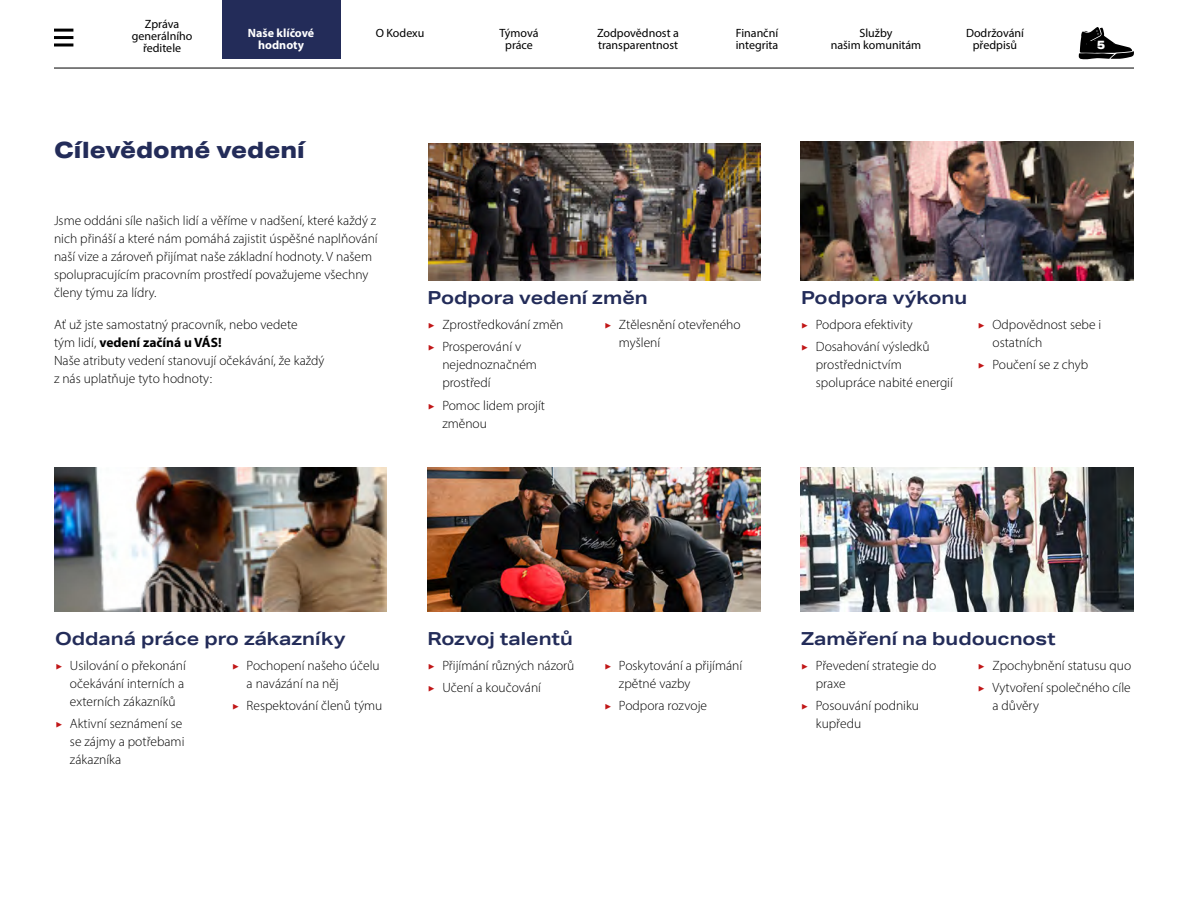
<style>
.page{position:relative;width:1188px;height:918px;background:#fff}
.page>*{position:absolute;margin:0;border:0;box-sizing:border-box;transform-origin:0 0}
.t1{font:800 22.5px "Aktiv Grotesk Ex";color:#232c59}
.t2{font:700 18px "Aktiv Grotesk Ex";color:#232c59}
.t3{font:300 13.5px/18px "Myriad Pro";color:#000}
.t4{font:12px/12px "Myriad Pro";color:#000;text-align:center}
.t5{font:700 12px/12px "Myriad Pro";color:#fff;text-align:center}
.t6{font:800 12px "Aktiv Grotesk Ex";color:#fff}
.s1{font-weight:700}
.s2{font-family:"Modern Pictograms";font-weight:400;color:#c11718}
</style>
<div class="page">
<img style="left:429px;top:143px;width:331px;height:137px">
<img style="left:54px;top:468px;width:333px;height:144px">
<img style="left:801px;top:142px;width:333px;height:138px">
<img style="left:801px;top:468px;width:333px;height:144px">
<img style="left:427px;top:468px;width:334px;height:144px">
<hr style="left:54px;top:68px;width:1080px;height:1px;background:#000">
<div style="left:222px;top:0;width:119px;height:59px;background:#232c59"></div>
<hr style="left:54px;top:29px;width:19px;height:3px;background:#000">
<hr style="left:54px;top:36px;width:19px;height:3px;background:#000">
<hr style="left:54px;top:43px;width:19px;height:3px;background:#000">
<svg style="left:1079px;top:27px;width:55px;height:32px"></svg>
<p class="t4" style="left:132px;top:18px;width:62px">Zpráva generálního ředitele</p>
<p class="t5" style="left:248px;top:26px;width:68px">Naše klíčové hodnoty</p>
<p class="t4" style="left:376px;top:27px;width:50px">O Kodexu</p>
<p class="t4" style="left:499px;top:26px;width:41px">Týmová práce</p>
<p class="t4" style="left:597px;top:27px;width:83px;text-align:left">Zodpovědnost a transparentnost</p>
<p class="t4" style="left:736px;top:27px;width:44px;text-align:left">Finanční integrita</p>
<p class="t4" style="left:831px;top:27px;width:92px">Služby<br>našim komunitám</p>
<p class="t4" style="left:966px;top:26px;width:59px">Dodržování předpisů</p>
<h1 class="t1" style="left:54px;top:135px;width:252px">Cílevědomé vedení</h1>
<p class="t6" style="left:1097px;top:38px;width:10px">5</p>
<p class="t3" style="left:54px;top:211px;width:325px">Jsme oddáni síle našich lidí a věříme v nadšení, které každý z nich přináší a které nám pomáhá zajistit úspěšné naplňování naší vize a zároveň přijímat naše základní hodnoty. V našem spolupracujícím pracovním prostředí považujeme všechny členy týmu za lídry.</p>
<p class="t3" style="left:54px;top:315px;width:272px">Ať už jste samostatný pracovník, nebo vedete<br>tým lidí, <span class="s1">vedení začíná u VÁS!<br></span>Naše atributy vedení stanovují očekávání, že každý z nás uplatňuje tyto hodnoty:</p>
<h2 class="t2" style="left:428px;top:287px;width:222px">Podpora vedení změn</h2>
<p class="t3" style="left:427px;top:313px;width:138px;line-height:22.2px"><span class="s2">&gt;</span> Zprostředkování změn <span class="s2">&gt;</span> Prosperování v</p>
<p class="t3" style="left:442px;top:356px;width:96px">nejednoznačném prostředí</p>
<p class="t3" style="left:442px;top:396px;width:104px;text-indent:-15px"><span class="s2">&gt;</span> Pomoc lidem projít změnou</p>
<p class="t3" style="left:619px;top:315px;width:123px;text-indent:-15px"><span class="s2">&gt;</span> Ztělesnění otevřeného myšlení</p>
<h2 class="t2" style="left:801px;top:287px;width:168px">Podpora výkonu</h2>
<p class="t3" style="left:801px;top:313px;width:130px;line-height:22.2px"><span class="s2">&gt;</span> Podpora efektivity<br><span class="s2">&gt;</span> Dosahování výsledků</p>
<p class="t3" style="left:816px;top:356px;width:139px">prostřednictvím spolupráce nabité energií</p>
<p class="t3" style="left:992px;top:315px;width:110px;text-indent:-15px"><span class="s2">&gt;</span> Odpovědnost sebe i ostatních</p>
<p class="t3" style="left:978px;top:356px;width:112px"><span class="s2">&gt;</span> Poučení se z chyb</p>
<h2 class="t2" style="left:55px;top:627px;width:292px">Oddaná práce pro zákazníky</h2>
<p class="t3" style="left:70px;top:656px;width:117px;text-indent:-15px"><span class="s2">&gt;</span> Usilování o překonání očekávání interních a externích zákazníků</p>
<p class="t3" style="left:70px;top:714px;width:116px;text-indent:-15px"><span class="s2">&gt;</span> Aktivní seznámení se se zájmy a potřebami zákazníka</p>
<p class="t3" style="left:247px;top:656px;width:135px;text-indent:-15px"><span class="s2">&gt;</span> Pochopení našeho účelu a navázání na něj</p>
<p class="t3" style="left:232px;top:696px;width:152px"><span class="s2">&gt;</span> Respektování členů týmu</p>
<h2 class="t2" style="left:428px;top:627px;width:147px">Rozvoj talentů</h2>
<p class="t3" style="left:427px;top:654px;width:148px;line-height:22.2px"><span class="s2">&gt;</span> Přijímání různých názorů <span class="s2">&gt;</span> Učení a koučování</p>
<p class="t3" style="left:619px;top:656px;width:125px;text-indent:-15px"><span class="s2">&gt;</span> Poskytování a přijímání zpětné vazby</p>
<p class="t3" style="left:604px;top:696px;width:104px"><span class="s2">&gt;</span> Podpora rozvoje</p>
<h2 class="t2" style="left:801px;top:627px;width:256px">Zaměření na budoucnost</h2>
<p class="t3" style="left:816px;top:656px;width:122px;text-indent:-15px"><span class="s2">&gt;</span> Převedení strategie do praxe</p>
<p class="t3" style="left:816px;top:696px;width:105px;text-indent:-15px"><span class="s2">&gt;</span> Posouvání podniku kupředu</p>
<p class="t3" style="left:978px;top:654px;width:155px;line-height:22.2px"><span class="s2">&gt;</span> Zpochybnění statusu quo <span class="s2">&gt;</span> Vytvoření společného cíle</p>
<p class="t3" style="left:992px;top:696px;width:48px">a důvěry</p>
</div>
